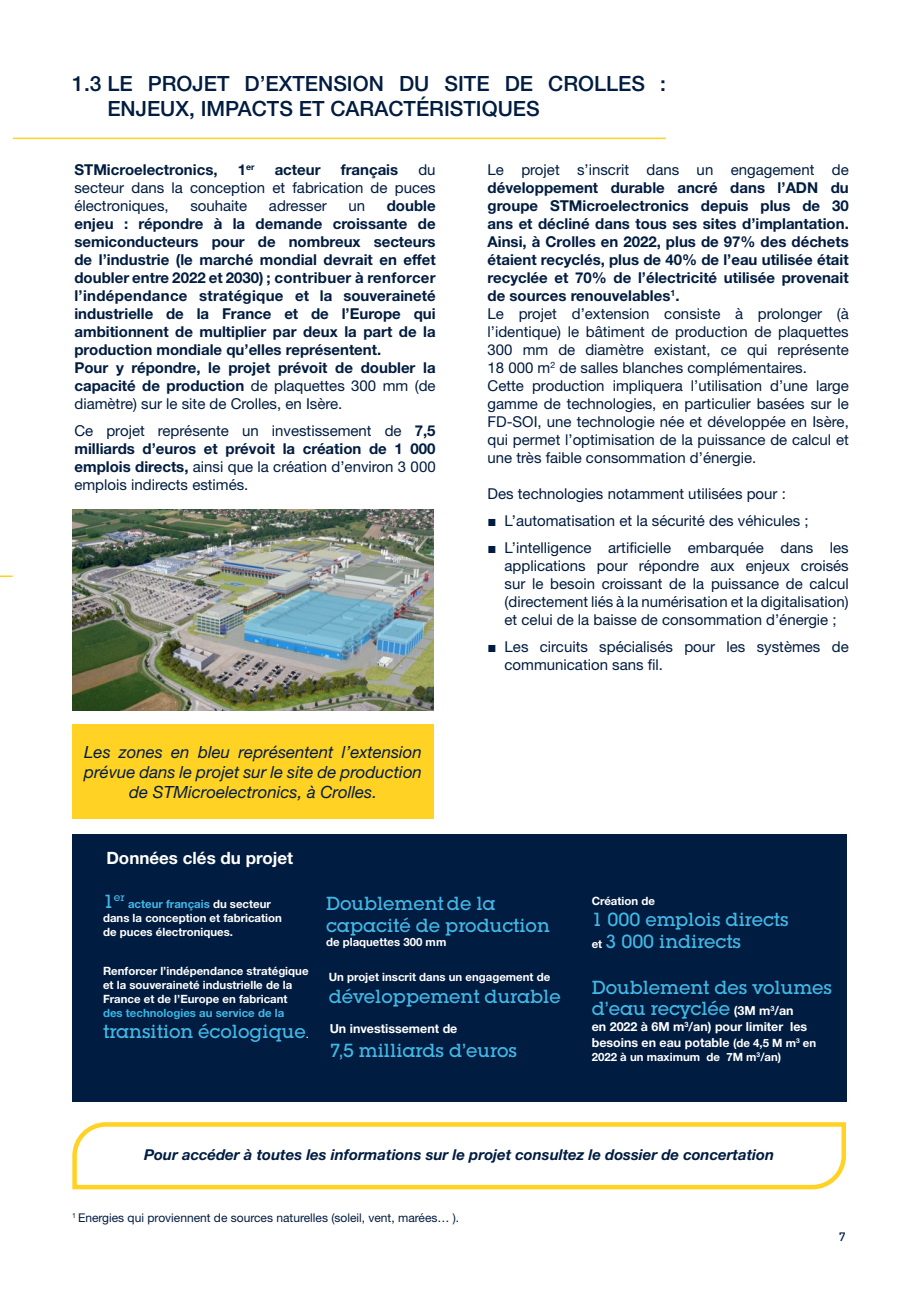
<style>
.page{position:relative;width:919px;height:1289px;background:#fff}
.page>*{position:absolute;margin:0;border:0;box-sizing:border-box;transform-origin:0 0}
.Corps_de_texte{font:500 21px/25.2px "Helvetica Neue LT Std";color:#001c40}
.t1{font:500 18.6px/21.5px "Lubalin Graph Std";color:#42b9e7}
.t2{font:700 16.95px "Helvetica Neue LT Std";color:#fff}
.Corps_de_texte-2{font:italic 16.8px/20.1px "Helvetica Neue LT Std";color:#001c40;text-align:center}
.Corps_de_texte-3{font:15px/18px "Helvetica Neue LT Std";color:#001c40;text-align:justify}
.Corps_de_texte-4{font:700 15px/18px "Helvetica Neue LT Std";color:#001c40;text-align:justify}
.Corps_de_texte-5{font:italic 700 15px "Helvetica Neue LT Std";color:#001c40}
.t3{font:700 12.45px/15.6px "Helvetica Neue LT Std";color:#fff}
.Corps_de_texte-6{font:12px "Helvetica Neue LT Std";color:#001c40}
.t4{font:500 12px "Lubalin Graph Std";color:#001c40}
.t5{font:700 11.4px/14.1px "Helvetica Neue LT Std";color:#fff}
.t6{font:500 10.8px "Lubalin Graph Std";color:#42b9e7}
.Corps_de_texte-7{font:700 8.7px "Helvetica Neue LT Std";color:#001c40}
.s1{font-size:15px}
.s2{font-weight:400}
.s3{font-weight:700}
.s4{font-family:"Impact"}
.s5{font-size:18.6px}
.s6{color:#42b9e7}
.s7{color:#36b7e6}
.s8{font-family:"Helvetica Neue LT Std";font-weight:400;font-size:11.4px;color:#fff}
.s9{font-family:"Helvetica Neue LT Std";font-weight:700;font-size:11.4px;color:#fff}
.s10{font-family:"Helvetica Neue LT Std";font-weight:700;font-size:12.45px;color:#fff}
.s11{font-size:11.4px}
</style>
<div class="page">
<svg style="left:72px;top:1122px;width:774px;height:68px"></svg>
<div style="left:72px;top:834px;width:774px;height:267px;background:#001c40"></div>
<svg style="left:0;top:575px;width:13px;height:2px"></svg>
<hr style="left:13px;top:138px;width:652px;height:1px;background:#ffd224">
<img style="left:72px;top:509px;width:362px;height:201px">
<div style="left:72px;top:724px;width:362px;height:95px;background:#ffd224"></div>
<p class="Corps_de_texte" style="left:107px;top:71px;width:560px;text-indent:-35px">1.3 LE PROJET D’EXTENSION DU SITE DE CROLLES :<br>ENJEUX, IMPACTS ET CARACTÉRISTIQUES</p>
<p class="Corps_de_texte-4" style="left:74px;top:160px;width:145px">STMicroelectronics,</p>
<p class="Corps_de_texte-7" style="left:238px;top:161px;width:18px"><span class="s1">1</span>er</p>
<p class="Corps_de_texte-4" style="left:275px;top:160px;width:47px">acteur</p>
<p class="Corps_de_texte-4" style="left:341px;top:160px;width:59px">français</p>
<p class="Corps_de_texte-3" style="left:74px;top:160px;width:363px;text-indent:344px">du secteur dans la conception et fabrication de puces électroniques,</p>
<p class="Corps_de_texte-4" style="left:74px;top:196px;width:363px;text-indent:312px">double enjeu : répondre à la demande croissante de semiconducteurs pour de nombreux secteurs de l’industrie (le marché mondial devrait en effet doubler entre 2022 et 2030) ; contribuer à renforcer l’indépendance stratégique et la souveraineté industrielle de la France et de l’Europe qui ambitionnent de multiplier par deux la part de la production mondiale qu’elles représentent.</p>
<p class="Corps_de_texte-4" style="left:74px;top:358px;width:363px">Pour y répondre, le projet prévoit de doubler la capacité de production <span class="s2">de plaquettes 300 mm (de diamètre) sur le site de Crolles, en Isère.</span></p>
<p class="Corps_de_texte-3" style="left:74px;top:421px;width:363px">Ce projet représente un investissement de <span class="s3">7,5 milliards d’euros et prévoit la création de 1 000 emplois directs,</span> ainsi que la création d’environ 3 000 emplois indirects estimés.</p>
<p class="Corps_de_texte-3" style="left:190px;top:196px;width:58px">souhaite</p>
<p class="Corps_de_texte-3" style="left:269px;top:196px;width:59px">adresser</p>
<p class="Corps_de_texte-3" style="left:348px;top:196px;width:18px">un</p>
<p class="Corps_de_texte-2" style="left:84px;top:741px;width:339px">Les zones en bleu représentent l’extension prévue dans le projet sur le site de production de STMicroelectronics, à Crolles.</p>
<p class="Corps_de_texte-4" style="left:487px;top:160px;width:363px"><span class="s2">Le projet s’inscrit dans un engagement de </span>développement durable ancré dans l’ADN du groupe STMicroelectronics depuis plus de 30 ans et décliné dans tous ses sites d’implantation.<br>Ainsi, à Crolles en 2022, plus de 97% des déchets étaient recyclés, plus de 40% de l’eau utilisée était recyclée et 70% de l’électricité utilisée provenait de sources renouvelables<sup>1</sup>.</p>
<p class="Corps_de_texte-3" style="left:487px;top:304px;width:363px">Le projet d’extension consiste à prolonger (à l’identique) le bâtiment de production de plaquettes 300 mm de diamètre existant, ce qui représente 18 000 m<sup>2</sup> de salles blanches complémentaires.</p>
<p class="Corps_de_texte-3" style="left:487px;top:376px;width:363px">Cette production impliquera l’utilisation d’une large gamme de technologies, en particulier basées sur le FD-SOI, une technologie née et développée en Isère, qui permet l’optimisation de la puissance de calcul et une très faible consommation d’énergie.</p>
<p class="Corps_de_texte-3" style="left:487px;top:484px;width:300px">Des technologies notamment utilisées pour :</p>
<p class="Corps_de_texte-3" style="left:487px;top:511px;width:322px"><span class="s4">■</span> L’automatisation et la sécurité des véhicules ;</p>
<p class="Corps_de_texte-3" style="left:504px;top:538px;width:346px;text-indent:-17px"><span class="s4">■</span> L’intelligence artificielle embarquée dans les applications pour répondre aux enjeux croisés sur le besoin croissant de la puissance de calcul (directement liés à la numérisation et la digitalisation) et celui de la baisse de consommation d’énergie ;</p>
<p class="Corps_de_texte-3" style="left:504px;top:637px;width:345px;text-indent:-17px"><span class="s4">■</span> Les circuits spécialisés pour les systèmes de communication sans fil.</p>
<p class="t2" style="left:106px;top:847px;width:188px">Données clés du projet</p>
<p class="t6" style="left:103px;top:890px;width:23px"><span class="s5">1</span>er</p>
<p class="t5" style="left:103px;top:896px;width:180px;text-indent:25px"><span class="s6">acteur français</span> du secteur dans la conception et fabrication de puces électroniques.</p>
<p class="t5" style="left:103px;top:963px;width:207px">Renforcer l’indépendance stratégique et la souveraineté industrielle de la France et de l’Europe en fabricant <span class="s7">des technologies</span> <span class="s6">au service de la</span></p>
<p class="t1" style="left:103px;top:1020px;width:207px">transition écologique<span class="s8">.</span></p>
<p class="t1" style="left:326px;top:892px;width:225px">Doublement de la capacité de production</p>
<p class="t5" style="left:326px;top:934px;width:122px">de plaquettes 300 mm</p>
<p class="t5" style="left:329px;top:969px;width:223px">Un projet inscrit dans un engagement de</p>
<p class="t1" style="left:329px;top:985px;width:233px">développement durable</p>
<p class="t3" style="left:330px;top:1020px;width:129px">Un investissement de</p>
<p class="t1" style="left:330px;top:1039px;width:189px">7,5 milliards d’euros</p>
<p class="t5" style="left:591px;top:893px;width:65px">Création de</p>
<p class="t1" style="left:591px;top:909px;width:198px">1 000 emplois directs</p>
<p class="t1" style="left:591px;top:930px;width:151px"><span class="s9">et</span> 3 000 indirects</p>
<p class="t1" style="left:591px;top:976px;width:242px">Doublement des volumes d’eau recyclée <span class="s10">(3M m</span><sup>3</sup><span class="s10">/an</span></p>
<p class="t3" style="left:591px;top:1018px;width:226px">en 2022 à 6M m<sup>3</sup>/an) pour limiter les besoins en eau potable <span class="s11">(de 4,5 M m</span><sup>3</sup> <span class="s11">en</span></p>
<p class="t5" style="left:591px;top:1049px;width:191px">2022 à un maximum de 7M m<sup>3</sup>/an)</p>
<p class="Corps_de_texte-5" style="left:144px;top:1145px;width:631px">Pour accéder à toutes les informations sur le projet consultez le dossier de concertation</p>
<p class="Corps_de_texte-6" style="left:72px;top:1210px;width:388px"><sup>1</sup> Energies qui proviennent de sources naturelles (soleil, vent, marées… ).</p>
<p class="t4" style="left:838px;top:1228px;width:9px">7</p>
</div>
